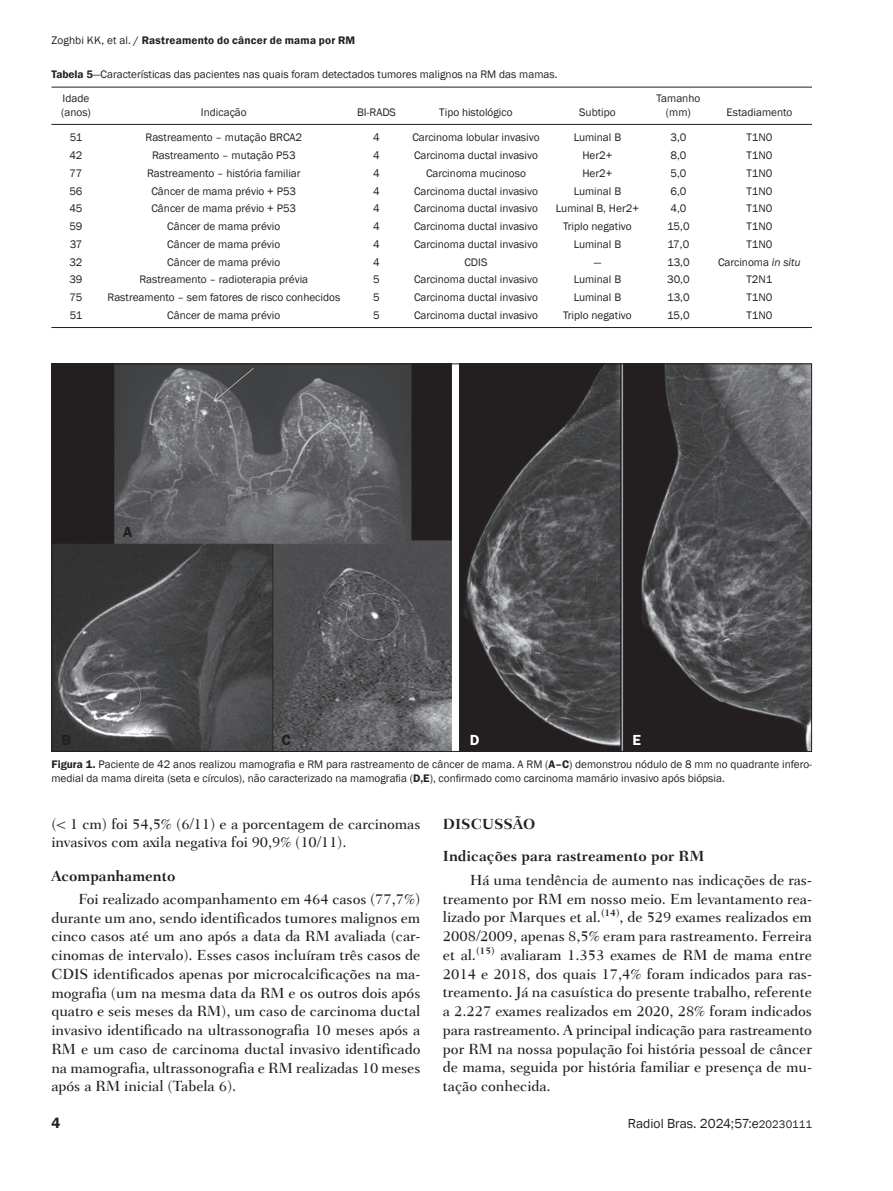
<style>
.page{position:relative;width:893px;height:1191px;background:#fff}
.page>*{position:absolute;margin:0;border:0;box-sizing:border-box;transform-origin:0 0}
.t1{font:500 15px/18.8px "Fairfield LT";letter-spacing:-.005em;color:#231f20;text-align:justify}
.t2{font:700 15px/31.5px "Fairfield LT";color:#231f20}
.t3{font:600 15px "Franklin Gothic";color:#231f20}
.t4{font:600 15px "Franklin Gothic";color:#fff}
.t5{font:13.5px "Franklin Gothic";color:#231f20}
.t6{font:11.25px/17.7px "Franklin Gothic";color:#231f20;text-align:center}
.t7{font:600 11.25px "Franklin Gothic";letter-spacing:.015em;color:#231f20}
.s1{font-weight:400}
.s2{font-weight:500}
.s3{font-weight:600}
.s4{font-style:italic}
.s5{font-size:11.25px}
</style>
<div class="page">
<hr style="left:51px;top:87px;width:761px;height:1px;background:#231f20">
<hr style="left:51px;top:124px;width:761px;height:1px;background:#231f20">
<hr style="left:51px;top:327px;width:761px;height:1px;background:#231f20">
<img style="left:53px;top:365px;width:398px;height:385px">
<img style="left:459px;top:365px;width:351px;height:385px">
<p class="t7" style="left:51px;top:33px;width:305px"><span class="s1">Zoghbi KK, et al.</span> <span class="s2">/</span> Rastreamento do câncer de mama por RM</p>
<p class="t6" style="left:63px;top:63px;width:496px;line-height:24.3px;text-align:left;text-indent:-11px"><span class="s3">Tabela 5</span>—Características das pacientes nas quais foram detectados tumores malignos na RM das mamas.<br>Idade</p>
<p class="t6" style="left:61px;top:104px;width:31px">(anos)</p>
<p class="t6" style="left:69px;top:129px;width:15px;text-align:justify">51<br>42<br>77<br>56<br>45<br>59<br>37<br>32<br>39<br>75<br>51</p>
<p class="t6" style="left:439px;top:104px;width:75px">Tipo histológico</p>
<p class="t6" style="left:412px;top:129px;width:129px">Carcinoma lobular invasivo<br>Carcinoma ductal invasivo<br>Carcinoma mucinoso<br>Carcinoma ductal invasivo<br>Carcinoma ductal invasivo<br>Carcinoma ductal invasivo<br>Carcinoma ductal invasivo<br>CDIS<br>Carcinoma ductal invasivo<br>Carcinoma ductal invasivo<br>Carcinoma ductal invasivo</p>
<p class="t6" style="left:201px;top:104px;width:47px">Indicação</p>
<p class="t6" style="left:107px;top:129px;width:234px">Rastreamento – mutação BRCA2<br>Rastreamento – mutação P53<br>Rastreamento – história familiar<br>Câncer de mama prévio + P53<br>Câncer de mama prévio + P53<br>Câncer de mama prévio<br>Câncer de mama prévio<br>Câncer de mama prévio<br>Rastreamento – radioterapia prévia<br>Rastreamento – sem fatores de risco conhecidos<br>Câncer de mama prévio</p>
<p class="t6" style="left:579px;top:104px;width:38px">Subtipo</p>
<p class="t6" style="left:556px;top:129px;width:85px">Luminal B<br>Her2+<br>Her2+<br>Luminal B<br>Luminal B, Her2+<br>Triplo negativo<br>Luminal B<br>—<br>Luminal B<br>Luminal B<br>Triplo negativo</p>
<p class="t6" style="left:357px;top:104px;width:41px">BI-RADS</p>
<p class="t6" style="left:373px;top:129px;width:8px;text-align:justify">4<br>4<br>4<br>4<br>4<br>4<br>4<br>4<br>5<br>5<br>5</p>
<p class="t6" style="left:656px;top:92px;width:45px;line-height:13.5px">Tamanho (mm)</p>
<p class="t6" style="left:667px;top:129px;width:24px;text-align:left">3,0<br>8,0<br>5,0<br>6,0<br>4,0<br>15,0<br>17,0<br>13,0<br>30,0<br>13,0<br>15,0</p>
<p class="t6" style="left:727px;top:104px;width:67px">Estadiamento</p>
<p class="t6" style="left:718px;top:129px;width:84px">T1N0<br>T1N0<br>T1N0<br>T1N0<br>T1N0<br>T1N0<br>T1N0<br>Carcinoma <span class="s4">in situ<br></span>T2N1<br>T1N0<br>T1N0</p>
<h1 class="t3" style="left:123px;top:522px;width:11px">A</h1>
<h1 class="t3" style="left:62px;top:731px;width:11px">B</h1>
<h1 class="t3" style="left:281px;top:731px;width:11px">C</h1>
<h1 class="t4" style="left:470px;top:731px;width:11px">D</h1>
<h1 class="t4" style="left:632px;top:731px;width:10px">E</h1>
<p class="t6" style="left:51px;top:758px;width:762px;line-height:13.5px;text-align:left"><span class="s3">Figura 1.</span> Paciente de 42 anos realizou mamografia e RM para rastreamento de câncer de mama. A RM (<span class="s3">A–C</span>) demonstrou nódulo de 8 mm no quadrante infero&shy;medial da mama direita (seta e círculos), não caracterizado na mamografia (<span class="s3">D,E</span>), confirmado como carcinoma mamário invasivo após biópsia.</p>
<h1 class="t1" style="left:51px;top:814px;width:370px">(&lt; 1 cm) foi 54,5% (6/11) e a porcentagem de carcinomas invasivos com axila negativa foi 90,9% (10/11).</h1>
<h1 class="t2" style="left:51px;top:860px;width:125px">Acompanhamento</h1>
<p class="t1" style="left:51px;top:889px;width:370px;text-indent:27px">Foi realizado acompanhamento em 464 casos (77,7%) durante um ano, sendo identificados tumores malignos em cinco casos até um ano após a data da RM avaliada (car&shy;cinomas de intervalo). Esses casos incluíram três casos de CDIS identificados apenas por microcalcificações na ma&shy;mografia (um na mesma data da RM e os outros dois após quatro e seis meses da RM), um caso de carcinoma ductal invasivo identificado na ultrassonografia 10 meses após a RM e um caso de carcinoma ductal invasivo identificado na mamografia, ultrassonografia e RM realizadas 10 meses após a RM inicial (Tabela 6).</p>
<h1 class="t2" style="left:443px;top:809px;width:263px">DISCUSSÃO<br>Indicações para rastreamento por RM</h1>
<p class="t1" style="left:443px;top:870px;width:370px;text-indent:27px">Há uma tendência de aumento nas indicações de ras&shy;treamento por RM em nosso meio. Em levantamento rea&shy;lizado por Marques et al.<sup>(14)</sup>, de 529 exames realizados em 2008/2009, apenas 8,5% eram para rastreamento. Ferreira et al.<sup>(15)</sup> avaliaram 1.353 exames de RM de mama entre 2014 e 2018, dos quais 17,4% foram indicados para ras&shy;treamento. Já na casuística do presente trabalho, referente a 2.227 exames realizados em 2020, 28% foram indicados para rastreamento. A principal indicação para rastreamento por RM na nossa população foi história pessoal de câncer de mama, seguida por história familiar e presença de mu&shy;tação conhecida.</p>
<h1 class="t3" style="left:51px;top:1113px;width:10px">4</h1>
<p class="t5" style="left:628px;top:1114px;width:186px">Radiol Bras. 2024;57:e<span class="s5">20230111</span></p>
</div>
